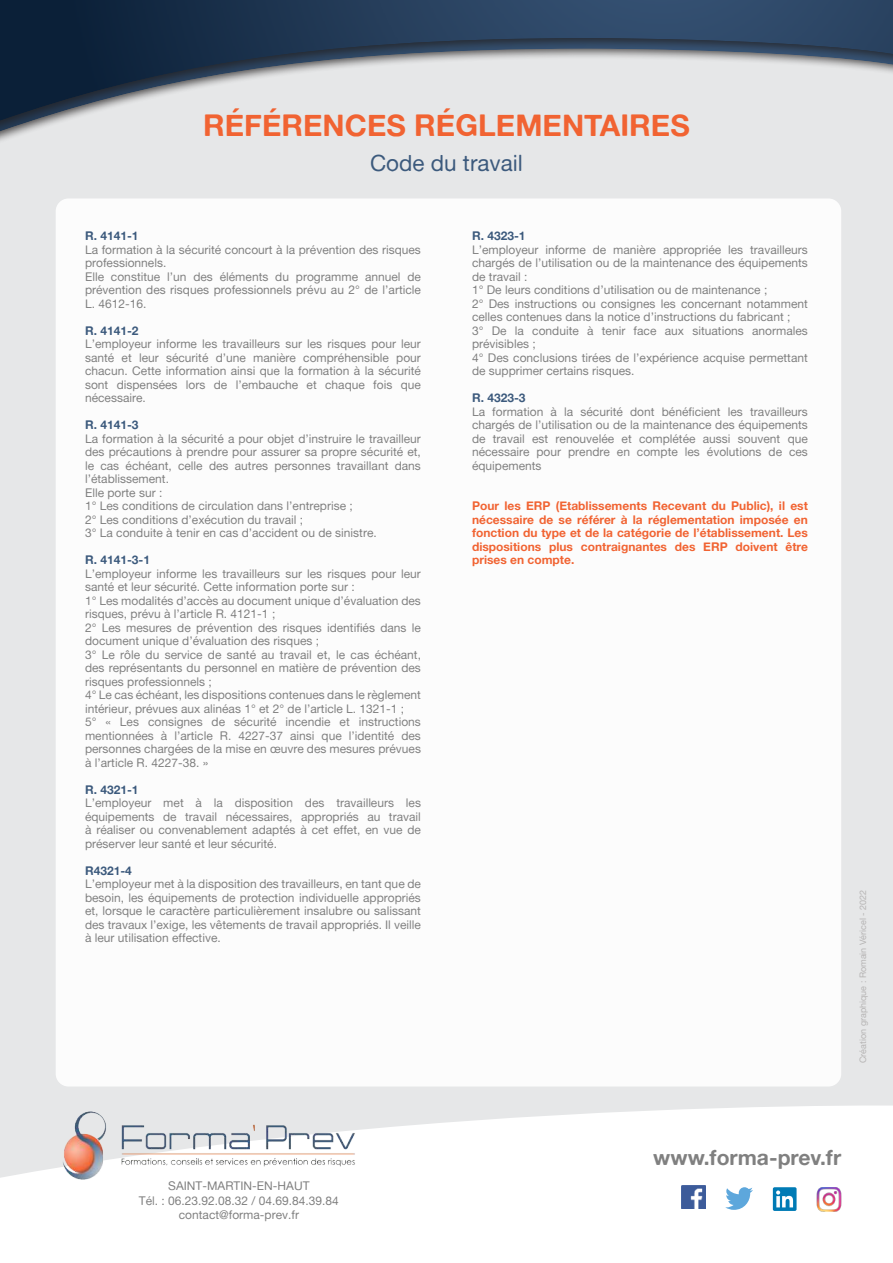
<style>
.page{position:relative;width:893px;height:1263px;background:#e6e7e8}
.page>*{position:absolute;margin:0;border:0;box-sizing:border-box;transform-origin:0 0}
.t1{font:30px "Alte Haas Grotesk Bold";color:#f16332}
.t2{font:22.5px "Alte Haas Grotesk";color:#3c5a7d}
.t3{font:21.15px "Alte Haas Grotesk Bold";color:#808080}
.t4{font:12px/13.5px "Alte Haas Grotesk";color:#808080}
.t5{font:12px/13.5px "Alte Haas Grotesk Bold";color:#f16332;text-align:justify}
.t6{font:12px "Alte Haas Grotesk Bold";color:#3c5a7d}
.t7{font:9px "Alte Haas Grotesk";color:#b6b4b4}
</style>
<div class="page">
<img style="left:0;top:0;width:893px;height:121px">
<svg style="left:0;top:1105px;width:893px;height:158px;background:#fdfdfd"></svg>
<div style="left:56px;top:198px;width:785px;height:888px;background:#fff;border-radius:13px"></div>
<img style="left:56px;top:1106px;width:308px;height:77px">
<img style="left:682px;top:1185px;width:23px;height:24px">
<svg style="left:725px;top:1187px;width:28px;height:23px"></svg>
<div style="left:773px;top:1187px;width:24px;height:24px;background:#007bb5;border-radius:2px"></div>
<svg style="left:776px;top:1190px;width:17px;height:17px"></svg>
<img style="left:817px;top:1187px;width:24px;height:24px">
<h1 class="t1" style="left:203px;top:109px;width:488px">RÉFÉRENCES RÉGLEMENTAIRES</h1>
<h2 class="t2" style="left:370px;top:154px;width:154px">Code du travail</h2>
<p class="t6" style="left:85px;top:229px;width:55px">R. 4141-1</p>
<p class="t4" style="left:85px;top:244px;width:337px">La formation à la sécurité concourt à la prévention des risques professionnels.<br>Elle constitue l’un des éléments du programme annuel de prévention des risques professionnels prévu au 2° de l’article L. 4612-16.</p>
<p class="t6" style="left:85px;top:324px;width:55px">R. 4141-2</p>
<p class="t4" style="left:85px;top:338px;width:337px;text-align:justify">L’employeur informe les travailleurs sur les risques pour leur santé et leur sécurité d’une manière compréhensible pour chacun. Cette information ainsi que la formation à la sécurité sont dispensées lors de l’embauche et chaque fois que nécessaire.</p>
<p class="t6" style="left:85px;top:418px;width:55px">R. 4141-3</p>
<p class="t4" style="left:85px;top:433px;width:337px">La formation à la sécurité a pour objet d’instruire le travailleur des précautions à prendre pour assurer sa propre sécurité et, le cas échéant, celle des autres personnes travaillant dans l’établissement.<br>Elle porte sur :<br>1° Les conditions de circulation dans l’entreprise ;<br>2° Les conditions d’exécution du travail ;<br>3° La conduite à tenir en cas d’accident ou de sinistre.</p>
<p class="t6" style="left:85px;top:553px;width:67px">R. 4141-3-1</p>
<p class="t4" style="left:85px;top:568px;width:337px">L’employeur informe les travailleurs sur les risques pour leur santé et leur sécurité. Cette information porte sur :<br>1° Les modalités d’accès au document unique d’évaluation des risques, prévu à l’article R. 4121-1 ;<br>2° Les mesures de prévention des risques identifiés dans le document unique d’évaluation des risques ;<br>3° Le rôle du service de santé au travail et, le cas échéant, des représentants du personnel en matière de prévention des risques professionnels ;<br>4° Le cas échéant, les dispositions contenues dans le règlement intérieur, prévues aux alinéas 1° et 2° de l’article L. 1321-1 ;<br>5° « Les consignes de sécurité incendie et instructions mentionnées à l’article R. 4227-37 ainsi que l’identité des personnes chargées de la mise en œuvre des mesures prévues à l’article R. 4227-38. »</p>
<p class="t6" style="left:85px;top:783px;width:55px">R. 4321-1</p>
<p class="t4" style="left:85px;top:797px;width:337px;text-align:justify">L’employeur met à la disposition des travailleurs les équipements de travail nécessaires, appropriés au travail à réaliser ou convenablement adaptés à cet effet, en vue de préserver leur santé et leur sécurité.</p>
<p class="t6" style="left:85px;top:864px;width:48px">R4321-4</p>
<p class="t4" style="left:85px;top:878px;width:337px;text-align:justify">L’employeur met à la disposition des travailleurs, en tant que de besoin, les équipements de protection individuelle appropriés et, lorsque le caractère particulièrement insalubre ou salissant des travaux l’exige, les vêtements de travail appropriés. Il veille à leur utilisation effective.</p>
<p class="t6" style="left:472px;top:229px;width:55px">R. 4323-1</p>
<p class="t4" style="left:472px;top:244px;width:337px">L’employeur informe de manière appropriée les travailleurs chargés de l’utilisation ou de la maintenance des équipements de travail :<br>1° De leurs conditions d’utilisation ou de maintenance ;<br>2° Des instructions ou consignes les concernant notamment celles contenues dans la notice d’instructions du fabricant ;<br>3° De la conduite à tenir face aux situations anormales prévisibles ;<br>4° Des conclusions tirées de l’expérience acquise permettant de supprimer certains risques.</p>
<p class="t6" style="left:472px;top:391px;width:55px">R. 4323-3</p>
<p class="t4" style="left:472px;top:404px;width:337px;text-align:justify">La formation à la sécurité dont bénéficient les travailleurs chargés de l’utilisation ou de la maintenance des équipements de travail est renouvelée et complétée aussi souvent que nécessaire pour prendre en compte les évolutions de ces équipements</p>
<p class="t5" style="left:472px;top:499px;width:337px">Pour les ERP (Etablissements Recevant du Public), il est nécessaire de se référer à la réglementation imposée en fonction du type et de la catégorie de l’établissement. Les dispositions plus contraignantes des ERP doivent être prises en compte.</p>
<p class="t7" style="left:860px;top:1063px;width:175px;rotate:-90deg">Création graphique : Romain Véricel - 2022</p>
<p class="t4" style="left:139px;top:1180px;width:202px;line-height:14.4px;text-align:center">SAINT-MARTIN-EN-HAUT<br>Tél. : 06.23.92.08.32 / 04.69.84.39.84 contact@forma-prev.fr</p>
<h3 class="t3" style="left:653px;top:1145px;width:189px">www.forma-prev.fr</h3>
</div>
